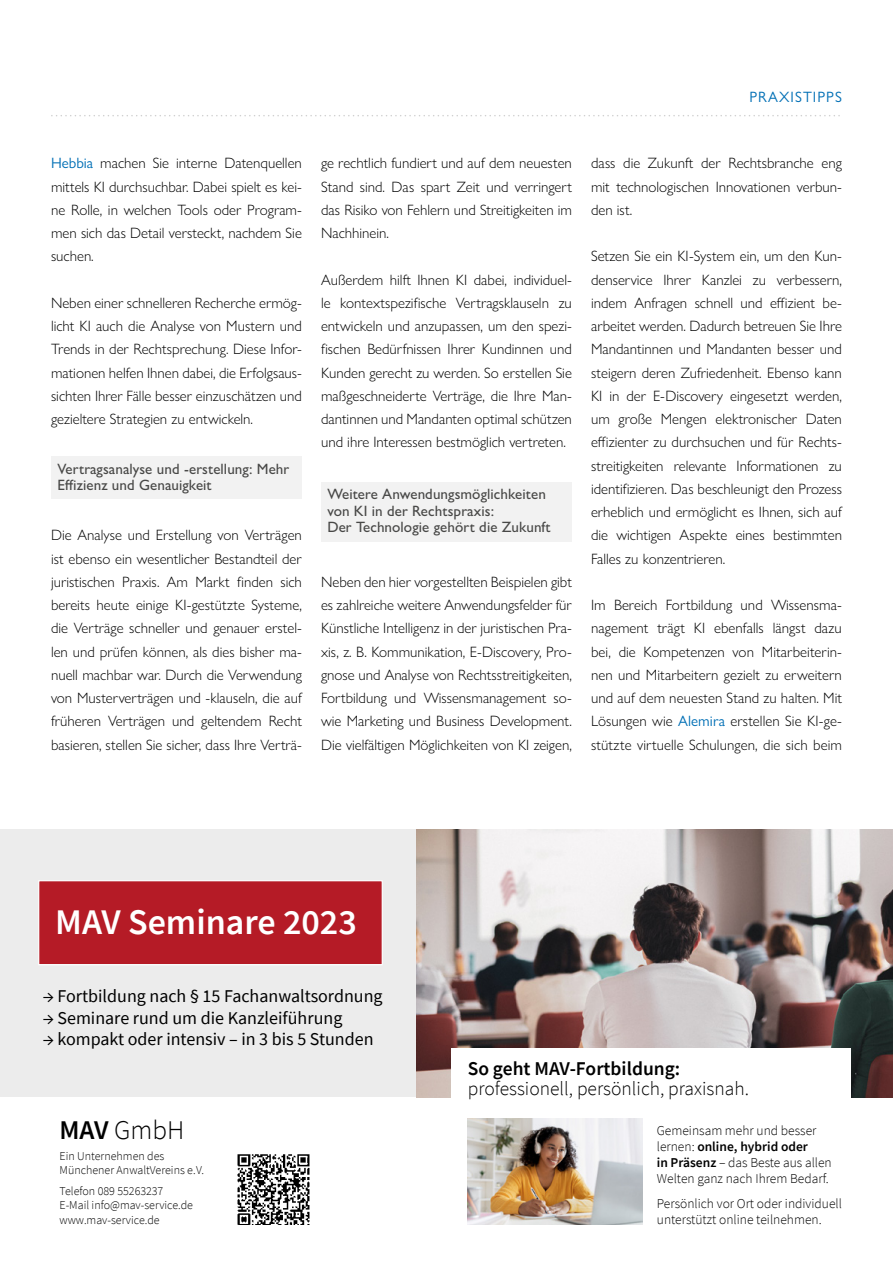
<style>
.page{position:relative;width:893px;height:1263px;background:#fff}
.page>*{position:absolute;margin:0;border:0;box-sizing:border-box;transform-origin:0 0}
.t1{font:600 36px "Source Sans Pro";color:#fff}
.t2{font:300 27px "Source Sans Pro";color:#000}
.t3{font:300 19.5px "Source Sans Pro";color:#000}
.t4{font:600 19.5px "Source Sans Pro";color:#000}
.t5{font:18px "Source Sans Pro";color:#000}
.t6{font:300 18px "Gill Sans Nova";color:#6e6e6e}
.t7{font:300 15px/23.2px "Gill Sans Nova";color:#000;text-align:justify}
.t8{font:500 15px/16.5px "Gill Sans Nova";letter-spacing:.005em;color:#484847}
.t9{font:15px "Gill Sans Nova";letter-spacing:.07em;color:#006fb5}
.t10{font:300 13.5px/16.2px "Source Sans Pro";color:#000}
.t11{font:300 12px/14.4px "Source Sans Pro";color:#000}
.s1{font-weight:400;color:#006fb5}
.s2{font-weight:600}
</style>
<div class="page">
<svg style="left:52px;top:115px;width:788px;height:1px"></svg>
<div style="left:0;top:829px;width:893px;height:268px;background:#ececec"></div>
<img style="left:417px;top:829px;width:476px;height:268px">
<div style="left:451px;top:1047px;width:399px;height:78px;background:#fff"></div>
<div style="left:39px;top:881px;width:343px;height:83px;background:#b51b26"></div>
<div style="left:38px;top:880px;width:345px;height:85px;border:1px solid #fff"></div>
<img style="left:468px;top:1118px;width:174px;height:107px">
<img style="left:237px;top:1154px;width:73px;height:70px">
<div style="left:51px;top:456px;width:251px;height:43px;background:#f2f2f2"></div>
<div style="left:321px;top:482px;width:251px;height:59px;background:#f2f2f2"></div>
<p class="t9" style="left:749px;top:88px;width:94px">PRAXISTIPPS</p>
<p class="t7" style="left:51px;top:151px;width:252px"><span class="s1">Hebbia</span> machen Sie interne Datenquellen mittels KI durchsuchbar. Dabei spielt es kei&shy;ne Rolle, in welchen Tools oder Program&shy;men sich das Detail versteckt, nachdem Sie suchen.</p>
<p class="t7" style="left:51px;top:291px;width:252px">Neben einer schnelleren Recherche ermög&shy;licht KI auch die Analyse von Mustern und Trends in der Rechtsprechung. Diese Infor&shy;mationen helfen Ihnen dabei, die Erfolgsaus&shy;sichten Ihrer Fälle besser einzuschätzen und gezieltere Strategien zu entwickeln.</p>
<p class="t8" style="left:57px;top:460px;width:233px">Vertragsanalyse und -erstellung: Mehr<br>Effizienz und Genauigkeit</p>
<p class="t7" style="left:51px;top:523px;width:252px">Die Analyse und Erstellung von Verträgen ist ebenso ein wesentlicher Bestandteil der juristischen Praxis. Am Markt finden sich bereits heute einige KI-gestützte Systeme, die Verträge schneller und genauer erstel&shy;len und prüfen können, als dies bisher ma&shy;nuell machbar war. Durch die Verwendung von Musterverträgen und -klauseln, die auf früheren Verträgen und geltendem Recht basieren, stellen Sie sicher, dass Ihre Verträ-</p>
<p class="t7" style="left:321px;top:151px;width:252px">ge rechtlich fundiert und auf dem neuesten Stand sind. Das spart Zeit und verringert das Risiko von Fehlern und Streitigkeiten im Nachhinein.</p>
<p class="t7" style="left:321px;top:268px;width:252px">Außerdem hilft Ihnen KI dabei, individuel&shy;le kontextspezifische Vertragsklauseln zu entwickeln und anzupassen, um den spezi&shy;fischen Bedürfnissen Ihrer Kundinnen und Kunden gerecht zu werden. So erstellen Sie maßgeschneiderte Verträge, die Ihre Man&shy;dantinnen und Mandanten optimal schützen und ihre Interessen bestmöglich vertreten.</p>
<p class="t8" style="left:327px;top:486px;width:225px">Weitere Anwendungsmöglichkeiten von KI in der Rechtspraxis:<br>Der Technologie gehört die Zukunft</p>
<p class="t7" style="left:321px;top:570px;width:252px">Neben den hier vorgestellten Beispielen gibt es zahlreiche weitere Anwendungsfelder für Künstliche Intelligenz in der juristischen Pra&shy;xis, z. B. Kommunikation, E-Discovery, Pro&shy;gnose und Analyse von Rechtsstreitigkeiten, Fortbildung und Wissensmanagement so&shy;wie Marketing und Business Development.<br>Die vielfältigen Möglichkeiten von KI zeigen,</p>
<p class="t7" style="left:591px;top:151px;width:252px">dass die Zukunft der Rechtsbranche eng mit technologischen Innovationen verbun&shy;den ist.</p>
<p class="t7" style="left:591px;top:244px;width:252px">Setzen Sie ein KI-System ein, um den Kun&shy;denservice Ihrer Kanzlei zu verbessern, indem Anfragen schnell und effizient be&shy;arbeitet werden. Dadurch betreuen Sie Ihre Mandantinnen und Mandanten besser und steigern deren Zufriedenheit. Ebenso kann KI in der E-Discovery eingesetzt werden, um große Mengen elektronischer Daten effizienter zu durchsuchen und für Rechts&shy;streitigkeiten relevante Informationen zu identifizieren. Das beschleunigt den Prozess erheblich und ermöglicht es Ihnen, sich auf die wichtigen Aspekte eines bestimmten Falles zu konzentrieren.</p>
<p class="t7" style="left:591px;top:593px;width:252px">Im Bereich Fortbildung und Wissensma&shy;nagement trägt KI ebenfalls längst dazu bei, die Kompetenzen von Mitarbeiterin&shy;nen und Mitarbeitern gezielt zu erweitern und auf dem neuesten Stand zu halten. Mit Lösungen wie <span class="s1">Alemira</span> erstellen Sie KI-ge&shy;stützte virtuelle Schulungen, die sich beim</p>
<h1 class="t1" style="left:55px;top:898px;width:303px">MAV Seminare 2023</h1>
<p class="t5" style="left:43px;top:984px;width:341px">→ Fortbildung nach § 15 Fachanwaltsordnung</p>
<p class="t5" style="left:43px;top:1006px;width:301px">→ Seminare rund um die Kanzleiführung</p>
<p class="t5" style="left:43px;top:1028px;width:332px">→ kompakt oder intensiv – in 3 bis 5 Stunden</p>
<h2 class="t2" style="left:60px;top:1113px;width:126px"><span class="s2">MAV</span> GmbH</h2>
<p class="t11" style="left:60px;top:1149px;width:146px">Ein Unternehmen des<br>Münchener AnwaltVereins e.V.</p>
<p class="t11" style="left:60px;top:1184px;width:135px">Telefon 089 55263237<br>E-Mail info@mav-service.de www.mav-service.de</p>
<p class="t6" style="left:51px;top:1204px;width:19px">11</p>
<h3 class="t4" style="left:468px;top:1056px;width:214px">So geht MAV-Fortbildung:</h3>
<h3 class="t3" style="left:468px;top:1076px;width:283px">professionell, persönlich, praxisnah.</h3>
<p class="t10" style="left:657px;top:1122px;width:177px">Gemeinsam mehr und besser lernen: <span class="s2">online, hybrid oder<br>in Präsenz</span> – das Beste aus allen<br>Welten ganz nach Ihrem Bedarf.</p>
<p class="t10" style="left:657px;top:1195px;width:187px">Persönlich vor Ort oder individuell unterstützt online teilnehmen.</p>
</div>
